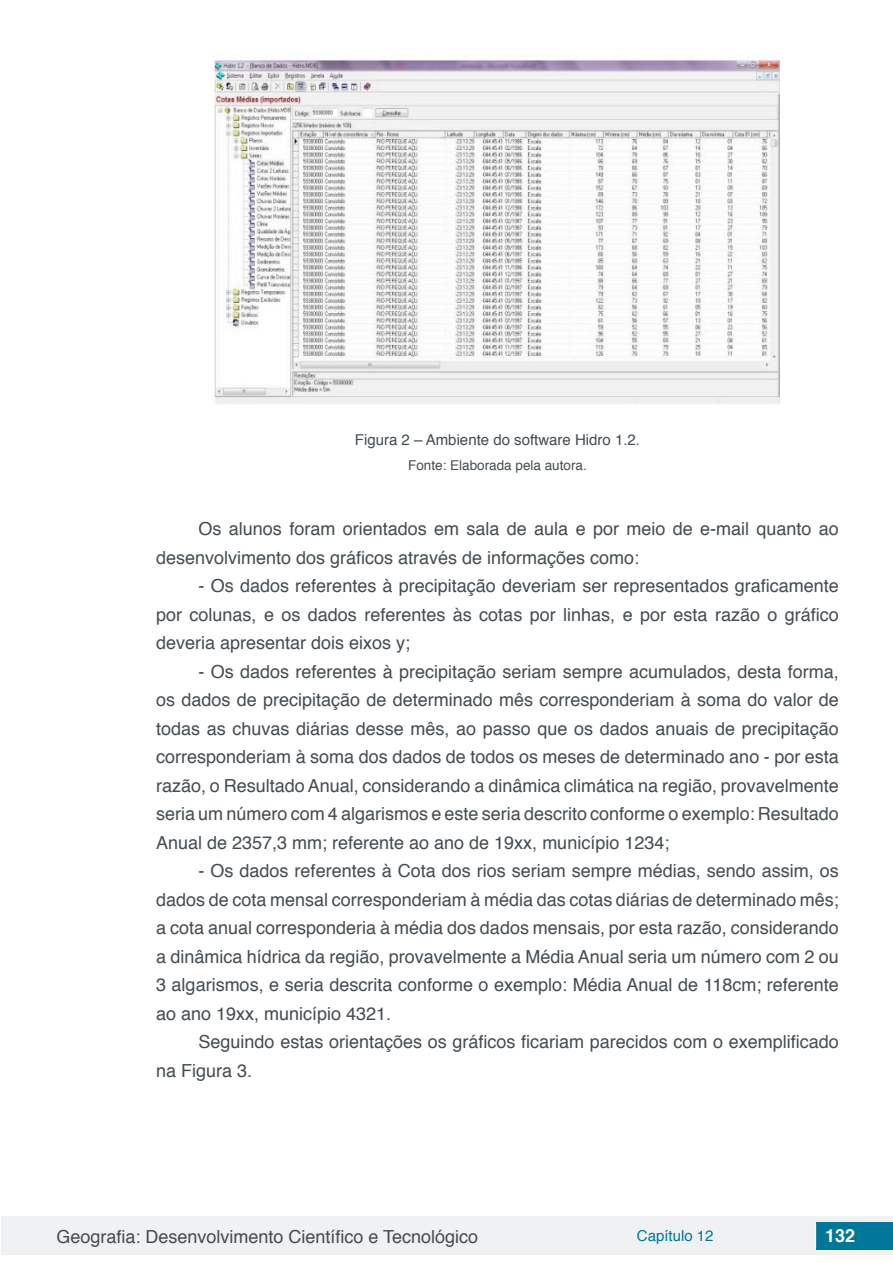
<style>
.page{position:relative;width:893px;height:1263px;background:#fff}
.page>*{position:absolute;margin:0;border:0;box-sizing:border-box;transform-origin:0 0}
.t1{font:18px/28.5px "Helvetica";color:#434c52;text-align:justify}
.t2{font:700 18px "Helvetica";color:#fff}
.t3{font:15px "Helvetica";color:#434c52}
.t4{font:15px "Helvetica";color:#007699}
.t5{font:13.5px "Helvetica";color:#434c52}
</style>
<div class="page">
<div style="left:1px;top:1216px;width:891px;height:38px;background:#f0f1f2"></div>
<div style="left:816px;top:1222px;width:77px;height:27px;background:#007699"></div>
<svg style="left:815px;top:1224px;width:1px;height:24px"></svg>
<img style="left:214px;top:60px;width:566px;height:344px">
<p class="t3" style="left:355px;top:428px;width:287px">Figura 2 – Ambiente do software Hidro 1.2.</p>
<p class="t5" style="left:408px;top:455px;width:180px">Fonte: Elaborada pela autora.</p>
<p class="t1" style="left:156px;top:515px;width:684px;text-indent:43px">Os alunos foram orientados em sala de aula e por meio de e-mail quanto ao desenvolvimento dos gráficos através de informações como:</p>
<p class="t1" style="left:156px;top:572px;width:684px;text-indent:43px">- Os dados referentes à precipitação deveriam ser representados graficamente por colunas, e os dados referentes às cotas por linhas, e por esta razão o gráfico deveria apresentar dois eixos y;</p>
<p class="t1" style="left:156px;top:658px;width:684px;text-indent:43px">- Os dados referentes à precipitação seriam sempre acumulados, desta forma, os dados de precipitação de determinado mês corresponderiam à soma do valor de todas as chuvas diárias desse mês, ao passo que os dados anuais de precipitação corresponderiam à soma dos dados de todos os meses de determinado ano - por esta razão, o Resultado Anual, considerando a dinâmica climática na região, provavelmente seria um número com 4 algarismos e este seria descrito conforme o exemplo: Resultado Anual de 2357,3 mm; referente ao ano de 19xx, município 1234;</p>
<p class="t1" style="left:156px;top:857px;width:684px;text-indent:43px">- Os dados referentes à Cota dos rios seriam sempre médias, sendo assim, os dados de cota mensal corresponderiam à média das cotas diárias de determinado mês; a cota anual corresponderia à média dos dados mensais, por esta razão, considerando a dinâmica hídrica da região, provavelmente a Média Anual seria um número com 2 ou 3 algarismos, e seria descrita conforme o exemplo: Média Anual de 118cm; referente ao ano 19xx, município 4321.</p>
<p class="t1" style="left:156px;top:1028px;width:684px;text-indent:43px">Seguindo estas orientações os gráficos ficariam parecidos com o exemplificado na Figura 3.</p>
<p class="t1" style="left:56px;top:1223px;width:423px">Geografia: Desenvolvimento Científico e Tecnológico</p>
<p class="t4" style="left:637px;top:1224px;width:78px">Capítulo 12</p>
<p class="t2" style="left:825px;top:1221px;width:32px">132</p>
</div>
